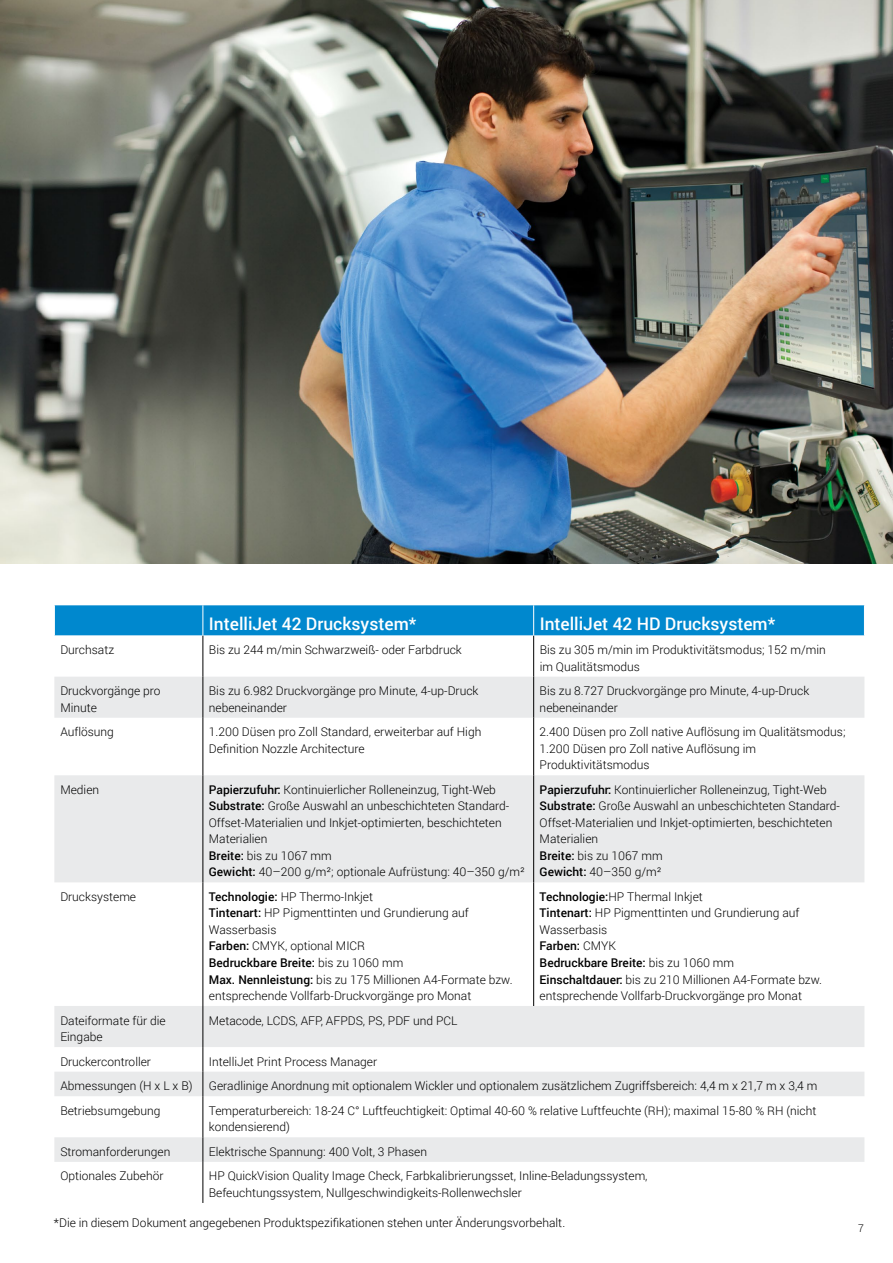
<style>
.page{position:relative;width:893px;height:1263px;background:#fff}
.page>*{position:absolute;margin:0;border:0;box-sizing:border-box;transform-origin:0 0}
.t1{font:500 17.4px "Roboto";color:#fff}
.t2{font:300 12px/16.5px "Roboto";color:#000}
.t3{font:300 10.5px "Roboto";color:#000}
.s1{font-weight:500}
</style>
<div class="page">
<img style="left:0;top:0;width:893px;height:564px">
<div style="left:55px;top:605px;width:809px;height:30px;background:#0088ce"></div>
<svg style="left:54px;top:677px;width:810px;height:485px"></svg>
<hr style="left:202px;top:635px;width:1px;height:42px;background:#000">
<hr style="left:533px;top:635px;width:1px;height:42px;background:#000">
<hr style="left:202px;top:677px;width:1px;height:41px;background:#000">
<hr style="left:533px;top:677px;width:1px;height:41px;background:#000">
<hr style="left:202px;top:718px;width:1px;height:57px;background:#000">
<hr style="left:533px;top:718px;width:1px;height:57px;background:#000">
<hr style="left:202px;top:775px;width:1px;height:107px;background:#000">
<hr style="left:533px;top:775px;width:1px;height:107px;background:#000">
<hr style="left:202px;top:882px;width:1px;height:124px;background:#000">
<hr style="left:533px;top:882px;width:1px;height:124px;background:#000">
<hr style="left:202px;top:1006px;width:1px;height:41px;background:#000">
<svg style="left:202px;top:1047px;width:1px;height:49px"></svg>
<hr style="left:202px;top:1096px;width:1px;height:41px;background:#000">
<svg style="left:202px;top:1137px;width:1px;height:25px"></svg>
<hr style="left:202px;top:1162px;width:1px;height:41px;background:#000">
<hr style="left:202px;top:605px;width:1px;height:30px;background:#fff">
<hr style="left:533px;top:605px;width:1px;height:30px;background:#fff">
<h1 class="t1" style="left:209px;top:611px;width:209px">IntelliJet 42 Drucksystem*</h1>
<h1 class="t1" style="left:540px;top:611px;width:237px">IntelliJet 42 HD Drucksystem*</h1>
<p class="t2" style="left:60px;top:641px;width:55px">Durchsatz</p>
<p class="t2" style="left:209px;top:641px;width:254px">Bis zu 244 m/min Schwarzweiß- oder Farbdruck</p>
<p class="t2" style="left:540px;top:641px;width:288px">Bis zu 305 m/min im Produktivitätsmodus; 152 m/min im Qualitätsmodus</p>
<p class="t2" style="left:60px;top:682px;width:102px">Druckvorgänge pro<br>Minute</p>
<p class="t2" style="left:209px;top:682px;width:271px">Bis zu 6.982 Druckvorgänge pro Minute, 4-up-Druck nebeneinander</p>
<p class="t2" style="left:540px;top:682px;width:271px">Bis zu 8.727 Druckvorgänge pro Minute, 4-up-Druck nebeneinander</p>
<p class="t2" style="left:60px;top:723px;width:55px">Auflösung</p>
<p class="t2" style="left:209px;top:723px;width:274px">1.200 Düsen pro Zoll Standard, erweiterbar auf High<br>Definition Nozzle Architecture</p>
<p class="t2" style="left:540px;top:723px;width:307px">2.400 Düsen pro Zoll native Auflösung im Qualitätsmodus;<br>1.200 Düsen pro Zoll native Auflösung im<br>Produktivitätsmodus</p>
<p class="t2" style="left:60px;top:781px;width:40px">Medien</p>
<p class="t2" style="left:209px;top:781px;width:318px"><span class="s1">Papierzufuhr:</span> Kontinuierlicher Rolleneinzug, Tight-Web <span class="s1">Substrate:</span> Große Auswahl an unbeschichteten Standard-Offset-Materialien und Inkjet-optimierten, beschichteten Materialien<br><span class="s1">Breite:</span> bis zu 1067 mm<br><span class="s1">Gewicht:</span> 40–200 g/m²; optionale Aufrüstung: 40–350 g/m²</p>
<p class="t2" style="left:540px;top:781px;width:302px"><span class="s1">Papierzufuhr:</span> Kontinuierlicher Rolleneinzug, Tight-Web <span class="s1">Substrate:</span> Große Auswahl an unbeschichteten Standard-Offset-Materialien und Inkjet-optimierten, beschichteten Materialien<br><span class="s1">Breite:</span> bis zu 1067 mm<br><span class="s1">Gewicht:</span> 40–350 g/m²</p>
<p class="t2" style="left:60px;top:888px;width:77px">Drucksysteme</p>
<p class="t2" style="left:209px;top:888px;width:305px"><span class="s1">Technologie:</span> HP Thermo-Inkjet<br><span class="s1">Tintenart:</span> HP Pigmenttinten und Grundierung auf Wasserbasis<br><span class="s1">Farben:</span> CMYK, optional MICR<br><span class="s1">Bedruckbare Breite:</span> bis zu 1060 mm<br><span class="s1">Max. Nennleistung:</span> bis zu 175 Millionen A4-Formate bzw. entsprechende Vollfarb-Druckvorgänge pro Monat</p>
<p class="t2" style="left:540px;top:888px;width:284px"><span class="s1">Technologie:</span>HP Thermal Inkjet<br><span class="s1">Tintenart:</span> HP Pigmenttinten und Grundierung auf Wasserbasis<br><span class="s1">Farben:</span> CMYK<br><span class="s1">Bedruckbare Breite:</span> bis zu 1060 mm<br><span class="s1">Einschaltdauer:</span> bis zu 210 Millionen A4-Formate bzw. entsprechende Vollfarb-Druckvorgänge pro Monat</p>
<p class="t2" style="left:60px;top:1012px;width:107px">Dateiformate für die<br>Eingabe</p>
<p class="t2" style="left:209px;top:1012px;width:250px">Metacode, LCDS, AFP, AFPDS, PS, PDF und PCL</p>
<p class="t2" style="left:60px;top:1053px;width:92px">Druckercontroller</p>
<p class="t2" style="left:209px;top:1053px;width:170px">IntelliJet Print Process Manager</p>
<p class="t2" style="left:60px;top:1077px;width:134px">Abmessungen (H x L x B)</p>
<p class="t2" style="left:209px;top:1077px;width:610px">Geradlinige Anordnung mit optionalem Wickler und optionalem zusätzlichem Zugriffsbereich: 4,4 m x 21,7 m x 3,4 m</p>
<p class="t2" style="left:60px;top:1102px;width:102px">Betriebsumgebung</p>
<p class="t2" style="left:209px;top:1102px;width:609px">Temperaturbereich: 18-24 C° Luftfeuchtigkeit: Optimal 40-60 % relative Luftfeuchte (RH); maximal 15-80 % RH (nicht kondensierend)</p>
<p class="t2" style="left:60px;top:1143px;width:112px">Stromanforderungen</p>
<p class="t2" style="left:209px;top:1143px;width:220px">Elektrische Spannung: 400 Volt, 3 Phasen</p>
<p class="t2" style="left:60px;top:1167px;width:105px">Optionales Zubehör</p>
<p class="t2" style="left:209px;top:1167px;width:440px">HP QuickVision Quality Image Check, Farbkalibrierungsset, Inline-Beladungssystem,<br>Befeuchtungssystem, Nullgeschwindigkeits-Rollenwechsler</p>
<p class="t2" style="left:54px;top:1214px;width:513px">*Die in diesem Dokument angegebenen Produktspezifikationen stehen unter Änderungsvorbehalt.</p>
<p class="t3" style="left:858px;top:1220px;width:7px">7</p>
</div>
